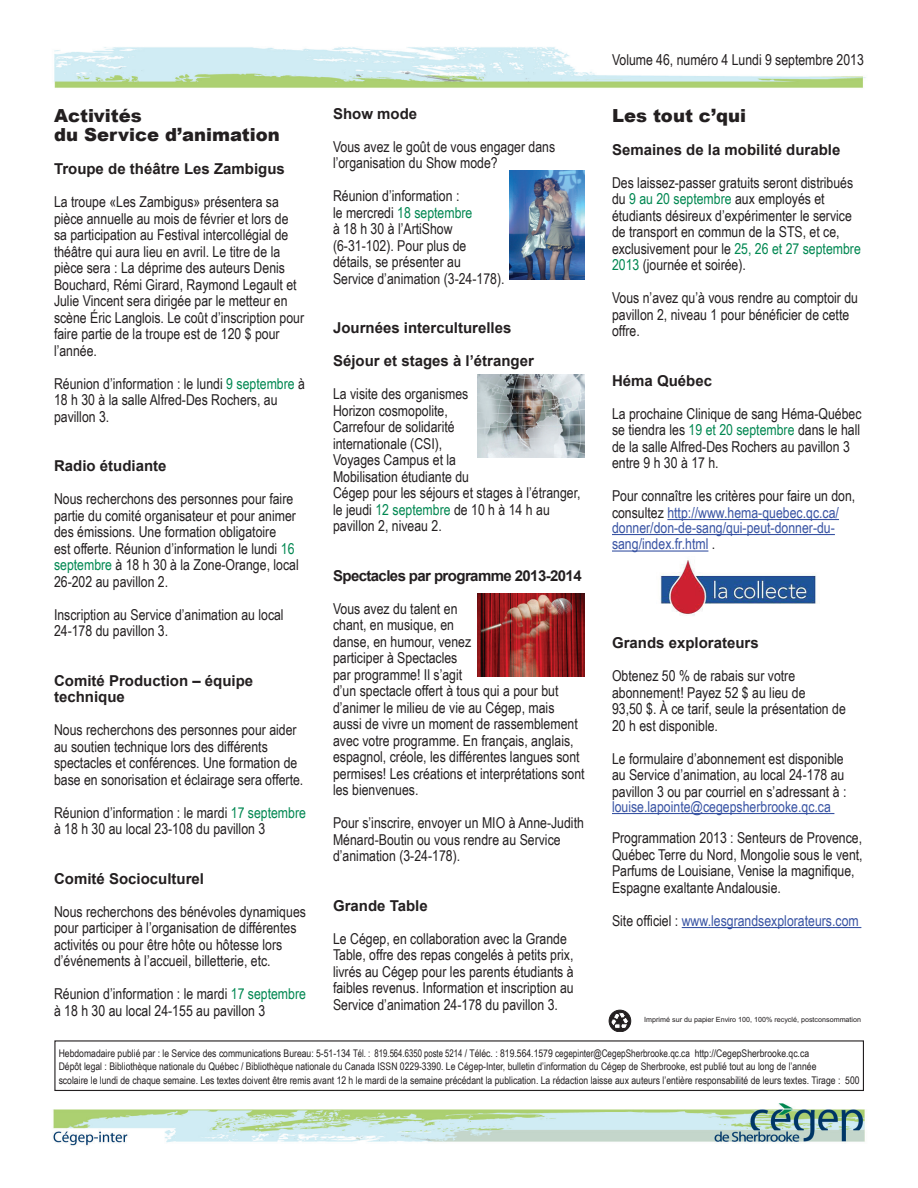
<style>
.page{position:relative;width:918px;height:1188px;background:#fff}
.page>*{position:absolute;margin:0;border:0;box-sizing:border-box;transform-origin:0 0}
.t1{font:900 18px/19.5px "Arial";color:#231f20}
.t2{font:15px/16.5px "Arial Narrow";color:#231f20}
.t3{font:700 15px/16.5px "Arial";color:#231f20}
.t4{font:15px/16.5px "Arial Narrow";color:#3853a3}
.t5{font:700 15px "Arial";letter-spacing:-.04em;color:#231f20}
.t6{font:10.5px/13.5px "Arial Narrow";color:#231f20}
.t7{font:7.2px "Arial";color:#231f20}
.s1{color:#008751}
.s2{color:#3853a3}
.s3{color:#231f20}
</style>
<div class="page">
<img style="left:53px;top:47px;width:813px;height:1099px">
<div style="left:54px;top:1040px;width:810px;height:51px;border:1px solid #231f20"></div>
<div style="left:609px;top:1010px;width:22px;height:21px;border:1px solid #231f20;border-radius:50%"></div>
<svg style="left:609px;top:1012px;width:20px;height:19px"></svg>
<hr style="left:667px;top:519px;width:172px;height:1px;background:#3853a3">
<hr style="left:612px;top:534px;width:223px;height:1px;background:#3853a3">
<hr style="left:612px;top:550px;width:96px;height:2px;background:#3853a3">
<hr style="left:612px;top:813px;width:222px;height:1px;background:#3853a3">
<hr style="left:682px;top:927px;width:179px;height:1px;background:#3853a3">
<img style="left:477px;top:375px;width:108px;height:82px">
<img style="left:477px;top:594px;width:108px;height:83px">
<img style="left:509px;top:170px;width:76px;height:109px">
<img style="left:656px;top:557px;width:164px;height:59px">
<p class="t1" style="left:54px;top:105px;width:227px">Activités<br>du Service d’animation</p>
<p class="t3" style="left:54px;top:161px;width:232px">Troupe de théâtre Les Zambigus</p>
<p class="t2" style="left:54px;top:193px;width:252px">La troupe «Les Zambigus» présentera sa pièce annuelle au mois de février et lors de sa participation au Festival intercollégial de théâtre qui aura lieu en avril. Le titre de la pièce sera : La déprime des auteurs Denis Bouchard, Rémi Girard, Raymond Legault et Julie Vincent sera dirigée par le metteur en scène Éric Langlois. Le coût d’inscription pour faire partie de la troupe est de 120 $ pour l’année.</p>
<p class="t2" style="left:54px;top:375px;width:252px">Réunion d’information : le lundi <span class="s1">9 septembre</span> à<br>18 h 30 à la salle Alfred-Des Rochers, au pavillon 3.</p>
<p class="t3" style="left:54px;top:458px;width:114px">Radio étudiante</p>
<p class="t2" style="left:54px;top:490px;width:246px">Nous recherchons des personnes pour faire partie du comité organisateur et pour animer des émissions. Une formation obligatoire<br>est offerte. Réunion d’information le lundi <span class="s1">16 septembre</span> à 18 h 30 à la Zone-Orange, local 26-202 au pavillon 2.</p>
<p class="t2" style="left:54px;top:606px;width:231px">Inscription au Service d’animation au local<br>24-178 du pavillon 3.</p>
<p class="t3" style="left:54px;top:673px;width:201px">Comité Production – équipe technique</p>
<p class="t2" style="left:54px;top:721px;width:251px">Nous recherchons des personnes pour aider au soutien technique lors des différents spectacles et conférences. Une formation de base en sonorisation et éclairage sera offerte.</p>
<p class="t2" style="left:54px;top:804px;width:253px">Réunion d’information : le mardi <span class="s1">17 septembre </span>à 18 h 30 au local 23-108 du pavillon 3</p>
<p class="t3" style="left:54px;top:871px;width:152px">Comité Socioculturel</p>
<p class="t2" style="left:54px;top:903px;width:253px">Nous recherchons des bénévoles dynamiques pour participer à l’organisation de différentes activités ou pour être hôte ou hôtesse lors d’événements à l’accueil, billetterie, etc.</p>
<p class="t2" style="left:54px;top:985px;width:253px">Réunion d’information : le mardi <span class="s1">17 septembre </span>à 18 h 30 au local 24-155 au pavillon 3</p>
<p class="t3" style="left:333px;top:106px;width:86px">Show mode</p>
<p class="t2" style="left:333px;top:138px;width:224px">Vous avez le goût de vous engager dans l’organisation du Show mode?</p>
<p class="t2" style="left:333px;top:187px;width:173px">Réunion d’information :<br>le mercredi <span class="s1">18 septembre<br></span>à 18 h 30 à l’ArtiShow (6-31-102). Pour plus de détails, se présenter au<br>Service d’animation (3-24-178).</p>
<p class="t3" style="left:333px;top:320px;width:180px">Journées interculturelles</p>
<p class="t3" style="left:333px;top:353px;width:202px">Séjour et stages à l’étranger</p>
<p class="t2" style="left:333px;top:385px;width:249px">La visite des organismes<br>Horizon cosmopolite,<br>Carrefour de solidarité<br>internationale (CSI),<br>Voyages Campus et la<br>Mobilisation étudiante du<br>Cégep pour les séjours et stages à l’étranger, le jeudi <span class="s1">12 septembre</span> de 10 h à 14 h au pavillon 2, niveau 2.</p>
<p class="t5" style="left:333px;top:566px;width:250px">Spectacles par programme 2013-2014</p>
<p class="t2" style="left:333px;top:600px;width:253px">Vous avez du talent en<br>chant, en musique, en<br>danse, en humour, venez<br>participer à Spectacles<br>par programme! Il s’agit<br>d’un spectacle offert à tous qui a pour but d’animer le milieu de vie au Cégep, mais aussi de vivre un moment de rassemblement avec votre programme. En français, anglais, espagnol, créole, les différentes langues sont permises! Les créations et interprétations sont les bienvenues.</p>
<p class="t2" style="left:333px;top:814px;width:252px">Pour s’inscrire, envoyer un MIO à Anne-Judith<br>Ménard-Boutin ou vous rendre au Service d’animation (3-24-178).</p>
<p class="t3" style="left:333px;top:898px;width:96px">Grande Table</p>
<p class="t2" style="left:333px;top:930px;width:242px">Le Cégep, en collaboration avec la Grande Table, offre des repas congelés à petits prix, livrés au Cégep pour les parents étudiants à faibles revenus. Information et inscription au Service d’animation 24-178 du pavillon 3.</p>
<p class="t2" style="left:612px;top:51px;width:253px">Volume 46, numéro 4 Lundi 9 septembre 2013</p>
<p class="t1" style="left:612px;top:105px;width:136px">Les tout c’qui</p>
<p class="t3" style="left:612px;top:142px;width:230px">Semaines de la mobilité durable</p>
<p class="t2" style="left:612px;top:174px;width:250px">Des laissez-passer gratuits seront distribués du <span class="s1">9 au 20 septembre</span> aux employés et étudiants désireux d’expérimenter le service de transport en commun de la STS, et ce, exclusivement pour le <span class="s1">25, 26 et 27 septembre 2013</span> (journée et soirée).</p>
<p class="t2" style="left:612px;top:289px;width:248px">Vous n’avez qu’à vous rendre au comptoir du pavillon 2, niveau 1 pour bénéficier de cette offre.</p>
<p class="t3" style="left:612px;top:373px;width:102px">Héma Québec</p>
<p class="t2" style="left:612px;top:405px;width:251px">La prochaine Clinique de sang Héma-Québec se tiendra les <span class="s1">19 et 20 septembre</span> dans le hall de la salle Alfred-Des Rochers au pavillon 3 entre 9 h 30 à 17 h.</p>
<p class="t2" style="left:612px;top:487px;width:245px">Pour connaître les critères pour faire un don, consultez <span class="s2">http://www.hema-quebec.qc.ca/</span></p>
<p class="t4" style="left:612px;top:519px;width:224px">donner/don-de-sang/qui-peut-donner-du&shy;sang/index.fr.html <span class="s3">.</span></p>
<p class="t3" style="left:612px;top:635px;width:148px">Grands explorateurs</p>
<p class="t2" style="left:612px;top:667px;width:235px">Obtenez 50 % de rabais sur votre abonnement! Payez 52 $ au lieu de<br>93,50 $. À ce tarif, seule la présentation de<br>20 h est disponible.</p>
<p class="t2" style="left:612px;top:750px;width:236px">Le formulaire d’abonnement est disponible au Service d’animation, au local 24-178 au pavillon 3 ou par courriel en s’adressant à :</p>
<p class="t4" style="left:612px;top:798px;width:220px">louise.lapointe@cegepsherbrooke.qc.ca</p>
<p class="t2" style="left:612px;top:829px;width:252px">Programmation 2013 : Senteurs de Provence, Québec Terre du Nord, Mongolie sous le vent, Parfums de Louisiane, Venise la magnifique, Espagne exaltante Andalousie.</p>
<p class="t4" style="left:612px;top:912px;width:248px"><span class="s3">Site officiel :</span> www.lesgrandsexplorateurs.com</p>
<p class="t7" style="left:644px;top:1017px;width:218px">Imprimé sur du papier Enviro 100, 100% recyclé, postconsommation</p>
<p class="t6" style="left:59px;top:1046px;width:802px">Hebdomadaire publié par : le Service des communications Bureau: 5-51-134 Tél. : 819.564.6350 poste 5214 / Téléc. : 819.564.1579 cegepinter@CegepSherbrooke.qc.ca http://CegepSherbrooke.qc.ca<br>Dépôt legal : Bibliothèque nationale du Québec / Bibliothèque nationale du Canada ISSN 0229-3390. Le Cégep-Inter, bulletin d’information du Cégep de Sherbrooke, est publié tout au long de l’année<br>scolaire le lundi de chaque semaine. Les textes doivent être remis avant 12 h le mardi de la semaine précédant la publication. La rédaction laisse aux auteurs l’entière responsabilité de leurs textes. Tirage : 500</p>
</div>
